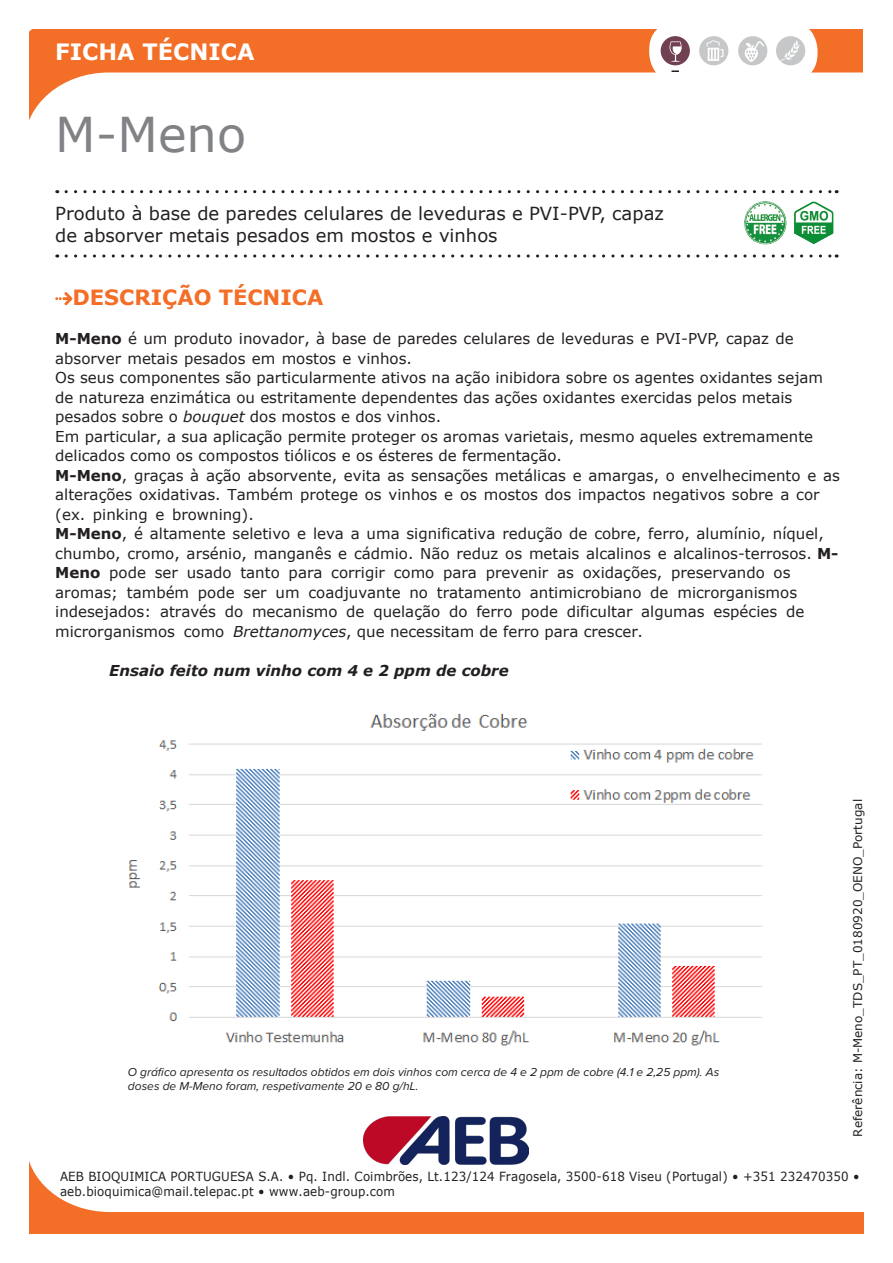
<style>
.page{position:relative;width:893px;height:1263px;background:#fff}
.page>*{position:absolute;margin:0;border:0;box-sizing:border-box;transform-origin:0 0}
.t1{font:48px "Verdana";color:#808285}
.t2{font:700 22.5px "Verdana";color:#fff}
.t3{font:700 21px "Verdana";color:#f36e26}
.t4{font:18px/21.6px "Verdana";color:#231f20}
.t5{font:15px/19.5px "Verdana";color:#231f20}
.t6{font:italic 700 15px "Verdana";color:#231f20}
.t7{font:12.6px/15.1px "Verdana";letter-spacing:.01em;color:#231f20;scale:.94 1}
.t8{font:italic 12px/14.4px "Proxima Nova";color:#231f20}
.t9{font:12px "Verdana";color:#231f20}
.s1{font-weight:700}
.s2{font-style:italic}
</style>
<div class="page">
<svg style="left:30px;top:1164px;width:834px;height:69px"></svg>
<svg style="left:66px;top:190px;width:771px;height:3px"></svg>
<svg style="left:66px;top:254px;width:771px;height:4px"></svg>
<svg style="left:29px;top:30px;width:834px;height:91px"></svg>
<svg style="left:649px;top:21px;width:167px;height:61px"></svg>
<div style="left:650px;top:22px;width:167px;height:60px;background:#fff;border-radius:28px"></div>
<svg style="left:671px;top:70px;width:8px;height:2px"></svg>
<div style="left:776px;top:36px;width:29px;height:29px;background:#c6c7c8;border-radius:50%"></div>
<svg style="left:780px;top:40px;width:20px;height:21px"></svg>
<div style="left:738px;top:36px;width:29px;height:29px;background:#c6c7c8;border-radius:50%"></div>
<div style="left:661px;top:36px;width:29px;height:29px;background:#724053;border-radius:50%"></div>
<div style="left:699px;top:36px;width:29px;height:29px;background:#c6c7c8;border-radius:50%"></div>
<svg style="left:706px;top:40px;width:17px;height:21px"></svg>
<svg style="left:670px;top:41px;width:12px;height:21px"></svg>
<svg style="left:745px;top:41px;width:19px;height:21px"></svg>
<img style="left:364px;top:1116px;width:164px;height:48px">
<svg style="left:55px;top:292px;width:17px;height:13px"></svg>
<img style="left:744px;top:202px;width:90px;height:43px">
<img style="left:128px;top:713px;width:634px;height:333px">
<p class="t2" style="left:55px;top:36px;width:201px">FICHA TÉCNICA</p>
<p class="t1" style="left:55px;top:102px;width:192px">M-Meno</p>
<p class="t4" style="left:55px;top:202px;width:610px">Produto à base de paredes celulares de leveduras e PVI-PVP, capaz de absorver metais pesados em mostos e vinhos</p>
<p class="t3" style="left:72px;top:283px;width:252px">DESCRIÇÃO TÉCNICA</p>
<p class="t5" style="left:55px;top:329px;width:786px"><span class="s1">M-Meno</span> é um produto inovador, à base de paredes celulares de leveduras e PVI-PVP, capaz de absorver metais pesados em mostos e vinhos.<br>Os seus componentes são particularmente ativos na ação inibidora sobre os agentes oxidantes sejam de natureza enzimática ou estritamente dependentes das ações oxidantes exercidas pelos metais pesados sobre o <span class="s2">bouquet</span> dos mostos e dos vinhos.<br>Em particular, a sua aplicação permite proteger os aromas varietais, mesmo aqueles extremamente delicados como os compostos tiólicos e os ésteres de fermentação.<br><span class="s1">M-Meno</span>, graças à ação absorvente, evita as sensações metálicas e amargas, o envelhecimento e as alterações oxidativas. Também protege os vinhos e os mostos dos impactos negativos sobre a cor (ex. pinking e browning).<br><span class="s1">M-Meno</span>, é altamente seletivo e leva a uma significativa redução de cobre, ferro, alumínio, níquel, chumbo, cromo, arsénio, manganês e cádmio. Não reduz os metais alcalinos e alcalinos-terrosos. <span class="s1">M-Meno</span> pode ser usado tanto para corrigir como para prevenir as oxidações, preservando os aromas; também pode ser um coadjuvante no tratamento antimicrobiano de microrganismos indesejados: através do mecanismo de quelação do ferro pode dificultar algumas espécies de microrganismos como <span class="s2">Brettanomyces</span>, que necessitam de ferro para crescer.</p>
<p class="t6" style="left:109px;top:660px;width:401px">Ensaio feito num vinho com 4 e 2 ppm de cobre</p>
<p class="t8" style="left:128px;top:1064px;width:593px">O gráfico apresenta os resultados obtidos em dois vinhos com cerca de 4 e 2 ppm de cobre (4.1 e 2,25 ppm). As doses de M-Meno foram, respetivamente 20 e 80 g/hL.</p>
<p class="t9" style="left:850px;top:1136px;width:339px;rotate:-90deg">Referência: M-Meno_TDS_PT_0180920_OENO_Portugal</p>
<p class="t7" style="left:60px;top:1168px;width:852px">AEB BIOQUIMICA PORTUGUESA S.A. • Pq. Indl. Coimbrões, Lt.123/124 Fragosela, 3500-618 Viseu (Portugal) • +351 232470350 • aeb.bioquimica@mail.telepac.pt • www.aeb-group.com</p>
</div>
